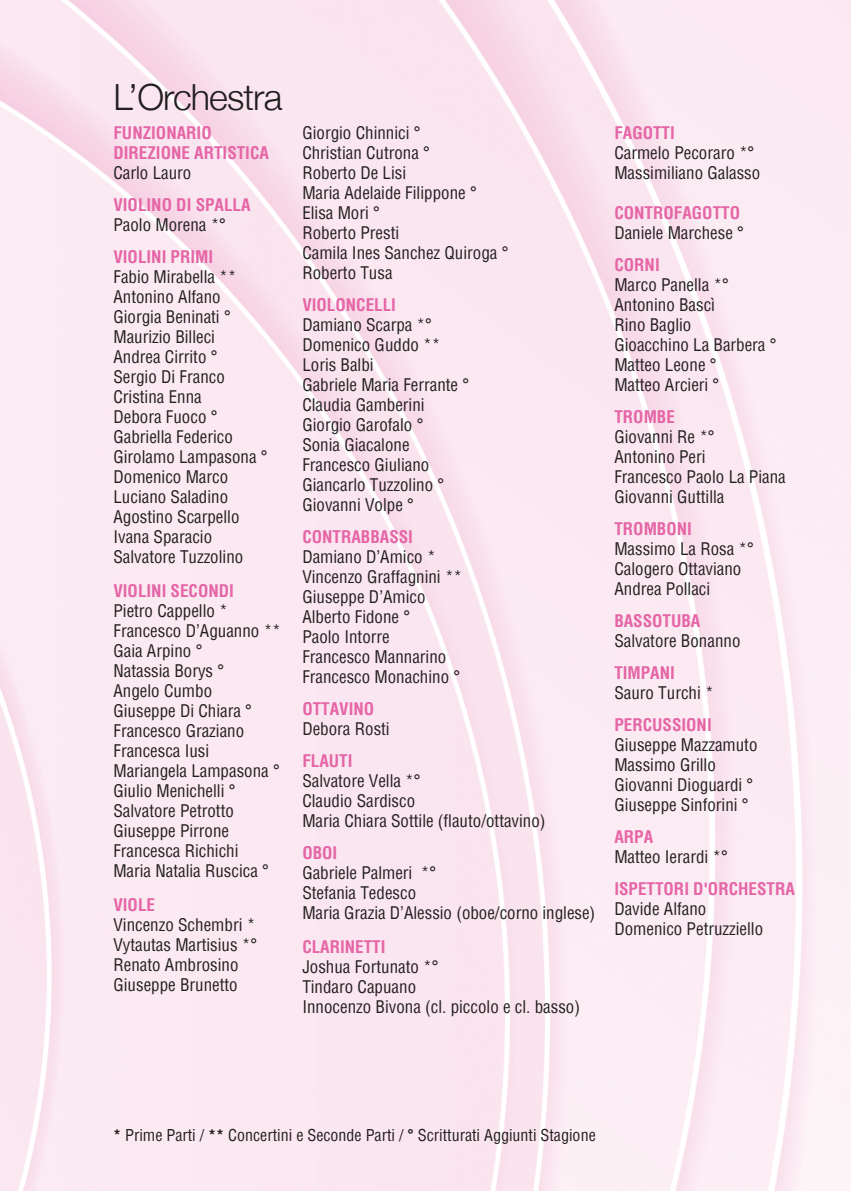
<style>
.page{position:relative;width:851px;height:1191px;background:#fff}
.page>*{position:absolute;margin:0;border:0;box-sizing:border-box;transform-origin:0 0}
.t1{font:300 36px "Helvetica Neue";letter-spacing:-.025em;color:#231f20}
.t2{font:condensed 17px/20px "Helvetica";color:#231f20}
.t3{font:700 condensed 17px/20px "Helvetica";color:#e565a6}
.t4{font:condensed 16px "Helvetica";color:#231f20}
.s1{font-weight:700}
</style>
<div class="page">
<h1 class="t1" style="left:113px;top:75px;width:170px">L’Orchestra</h1>
<p class="t3" style="left:113px;top:122px;width:157px">FUNZIONARIO<br>DIREZIONE ARTISTICA</p>
<p class="t2" style="left:113px;top:162px;width:79px">Carlo Lauro</p>
<p class="t3" style="left:113px;top:194px;width:138px">VIOLINO DI SPALLA</p>
<p class="t2" style="left:113px;top:214px;width:114px">Paolo Morena *°</p>
<p class="t3" style="left:113px;top:246px;width:101px">VIOLINI PRIMI</p>
<p class="t2" style="left:113px;top:266px;width:156px">Fabio Mirabella **<br>Antonino Alfano<br>Giorgia Beninati °<br>Maurizio Billeci<br>Andrea Cirrito °<br>Sergio Di Franco<br>Cristina Enna<br>Debora Fuoco °<br>Gabriella Federico<br>Girolamo Lampasona °<br>Domenico Marco<br>Luciano Saladino<br>Agostino Scarpello<br>Ivana Sparacio<br>Salvatore Tuzzolino</p>
<p class="t3" style="left:113px;top:580px;width:122px">VIOLINI SECONDI</p>
<p class="t2" style="left:113px;top:600px;width:169px">Pietro Cappello *<br>Francesco D’Aguanno **<br>Gaia Arpino °<br>Natassia Borys °<br>Angelo Cumbo<br>Giuseppe Di Chiara °<br>Francesco Graziano<br>Francesca Iusi<br>Mariangela Lampasona °<br>Giulio Menichelli °<br>Salvatore Petrotto<br>Giuseppe Pirrone<br>Francesca Richichi<br>Maria Natalia Ruscica °</p>
<p class="t3" style="left:113px;top:894px;width:43px">VIOLE</p>
<p class="t2" style="left:113px;top:914px;width:145px">Vincenzo Schembri *<br>Vytautas Martisius *°<br>Renato Ambrosino<br>Giuseppe Brunetto</p>
<p class="t2" style="left:302px;top:122px;width:208px">Giorgio Chinnici °<br>Christian Cutrona °<br>Roberto De Lisi<br>Maria Adelaide Filippone °<br>Elisa Mori °<br>Roberto Presti<br>Camila Ines Sanchez Quiroga °<br>Roberto Tusa</p>
<p class="t3" style="left:302px;top:294px;width:95px">VIOLONCELLI</p>
<p class="t2" style="left:302px;top:314px;width:168px">Damiano Scarpa *°<br>Domenico Guddo **<br>Loris Balbi<br>Gabriele Maria Ferrante °<br>Claudia Gamberini<br>Giorgio Garofalo °<br>Sonia Giacalone<br>Francesco Giuliano<br>Giancarlo Tuzzolino °<br>Giovanni Volpe °</p>
<p class="t3" style="left:302px;top:526px;width:112px">CONTRABBASSI</p>
<p class="t2" style="left:302px;top:546px;width:161px">Damiano D’Amico *<br>Vincenzo Graffagnini **<br>Giuseppe D’Amico<br>Alberto Fidone °<br>Paolo Intorre<br>Francesco Mannarino<br>Francesco Monachino °</p>
<p class="t3" style="left:302px;top:698px;width:73px">OTTAVINO</p>
<p class="t2" style="left:302px;top:718px;width:89px">Debora Rosti</p>
<p class="t3" style="left:302px;top:750px;width:52px">FLAUTI</p>
<p class="t2" style="left:302px;top:770px;width:245px">Salvatore Vella *°<br>Claudio Sardisco<br>Maria Chiara Sottile (flauto/ottavino)</p>
<p class="t3" style="left:302px;top:842px;width:36px">OBOI</p>
<p class="t2" style="left:302px;top:862px;width:294px">Gabriele Palmeri *°<br>Stefania Tedesco<br>Maria Grazia D’Alessio (oboe/corno inglese)</p>
<p class="t3" style="left:302px;top:936px;width:85px">CLARINETTI</p>
<p class="t2" style="left:302px;top:956px;width:279px">Joshua Fortunato *°<br>Tindaro Capuano<br>Innocenzo Bivona (cl. piccolo e cl. basso)</p>
<p class="t3" style="left:614px;top:122px;width:62px">FAGOTTI</p>
<p class="t2" style="left:614px;top:142px;width:147px">Carmelo Pecoraro *°<br>Massimiliano Galasso</p>
<p class="t3" style="left:614px;top:202px;width:127px">CONTROFAGOTTO</p>
<p class="t2" style="left:614px;top:222px;width:131px">Daniele Marchese °</p>
<p class="t3" style="left:614px;top:254px;width:47px">CORNI</p>
<p class="t2" style="left:614px;top:274px;width:164px">Marco Panella *°<br>Antonino Bascì<br>Rino Baglio<br>Gioacchino La Barbera °<br>Matteo Leone °<br>Matteo Arcieri °</p>
<p class="t3" style="left:614px;top:406px;width:62px">TROMBE</p>
<p class="t2" style="left:614px;top:426px;width:173px">Giovanni Re *°<br>Antonino Peri<br>Francesco Paolo La Piana<br>Giovanni Guttilla</p>
<p class="t3" style="left:614px;top:518px;width:79px">TROMBONI</p>
<p class="t2" style="left:614px;top:538px;width:141px">Massimo La Rosa *°<br>Calogero Ottaviano<br>Andrea Pollaci</p>
<p class="t3" style="left:614px;top:610px;width:87px">BASSOTUBA</p>
<p class="t2" style="left:614px;top:630px;width:128px">Salvatore Bonanno</p>
<p class="t3" style="left:614px;top:662px;width:62px">TIMPANI</p>
<p class="t2" style="left:614px;top:682px;width:101px">Sauro Turchi *</p>
<p class="t3" style="left:614px;top:714px;width:99px">PERCUSSIONI</p>
<p class="t2" style="left:614px;top:734px;width:145px">Giuseppe Mazzamuto<br>Massimo Grillo<br>Giovanni Dioguardi °<br>Giuseppe Sinforini °</p>
<p class="t3" style="left:614px;top:826px;width:40px">ARPA</p>
<p class="t2" style="left:614px;top:846px;width:115px">Matteo Ierardi *°</p>
<p class="t3" style="left:614px;top:878px;width:182px">ISPETTORI D'ORCHESTRA</p>
<p class="t2" style="left:614px;top:898px;width:150px">Davide Alfano<br>Domenico Petruzziello</p>
<p class="t4" style="left:113px;top:1124px;width:484px"><span class="s1">*</span> Prime Parti / <span class="s1">**</span> Concertini e Seconde Parti / <span class="s1">°</span> Scritturati Aggiunti Stagione</p>
</div>
